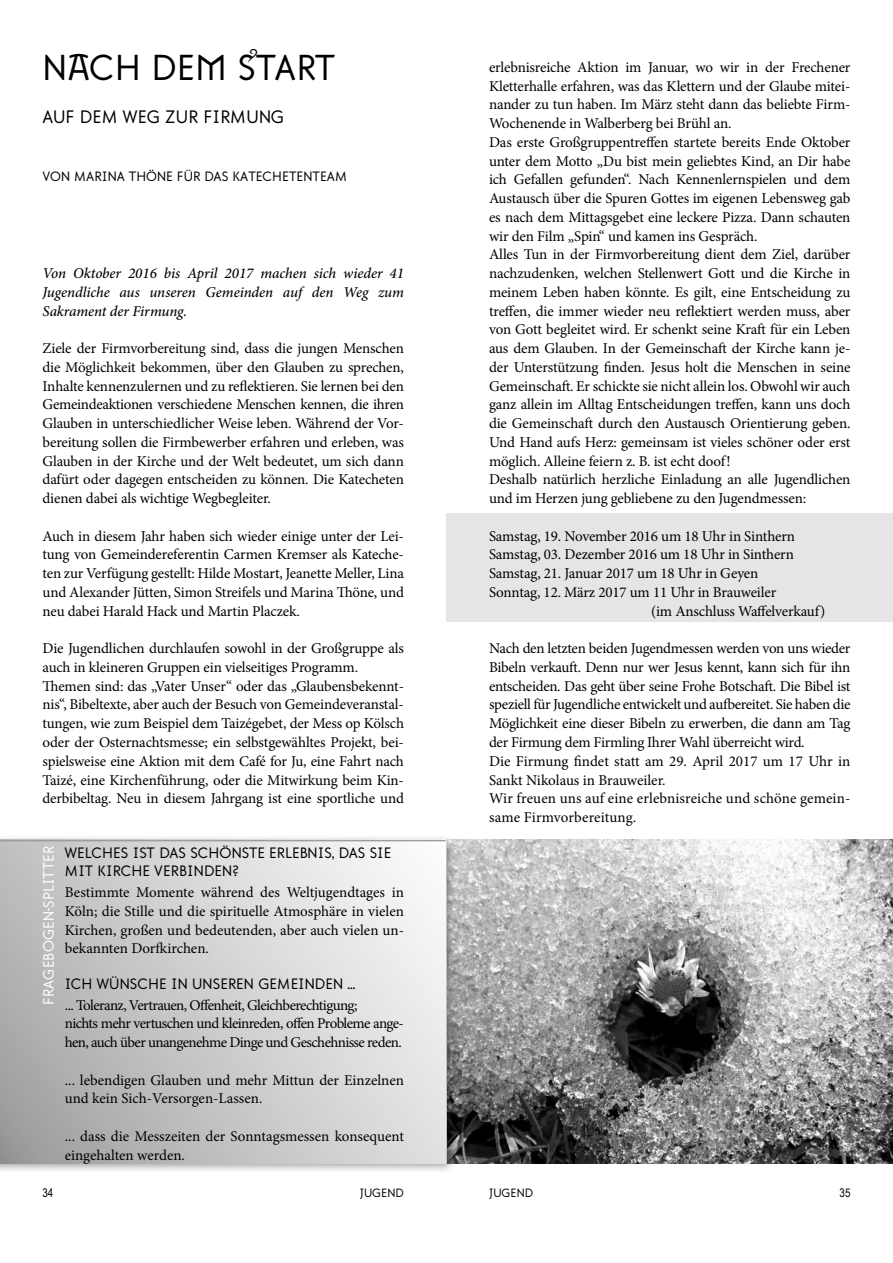
<style>
.page{position:relative;width:893px;height:1263px;background:#fff}
.page>*{position:absolute;margin:0;border:0;box-sizing:border-box;transform-origin:0 0}
.t1{font:36px "Gemeinschaft";letter-spacing:.005em;color:#000}
.t2{font:18px "Gemeinschaft";letter-spacing:.01em;color:#000}
.t3{font:15px/18.8px "Minion Pro";letter-spacing:-.01em;color:#000}
.t4{font:italic 500 15px/18.8px "Minion Pro";letter-spacing:-.005em;color:#000;text-align:justify}
.t5{font:15px/18.8px "Minion Pro";letter-spacing:-.045em;color:#000}
.t6{font:15px/20.2px "Minion Pro";letter-spacing:-.04em;color:#000}
.t7{font:15px/18px "Gemeinschaft";letter-spacing:.01em;color:#000}
.t8{font:15px "Gemeinschaft";letter-spacing:.01em;color:#fff}
.t9{font:13.5px "Gemeinschaft";letter-spacing:.01em;color:#000}
.t10{font:12px "Gemeinschaft";letter-spacing:.01em;color:#000}
.t11{font:12px "Arial Narrow";color:#000}
.s1{font-family:"Gemeinschaft Sonderzeichen"}
.s2{font-family:"Gemeinschaft"}
</style>
<div class="page">
<div style="left:446px;top:513px;width:447px;height:108px;background:#e5e5e5"></div>
<img style="left:457px;top:840px;width:436px;height:323px">
<div style="left:0;top:835px;width:457px;height:339px;background:#000;opacity:.75"></div>
<svg style="left:0;top:841px;width:446px;height:322px;background:#cecece"></svg>
<hr style="left:0;top:840px;width:446px;height:1px;background:#9d9d9c">
<p class="t1" style="left:43px;top:49px;width:294px">NACH DEM START</p>
<p class="t2" style="left:43px;top:108px;width:241px">AUF DEM WEG ZUR FIRM UNG</p>
<p class="t9" style="left:43px;top:169px;width:304px">VON MARINA THÖNE FÜR DAS KATECH ETENTEAM</p>
<p class="t4" style="left:43px;top:264px;width:363px">Von Oktober 2016 bis April 2017 machen sich wieder 41<br>Jugendliche aus unseren Gemeinden auf den Weg zum Sakrament der Firmung.</p>
<p class="t3" style="left:43px;top:339px;width:363px;text-align:justify">Ziele der Firmvorbereitung sind, dass die jungen Menschen die Möglichkeit bekommen, über den Glauben zu sprechen, Inhalte kennenzulernen und zu reflektieren. Sie lernen bei den Gemeindeaktionen verschiedene Menschen kennen, die ihren Glauben in unterschiedlicher Weise leben. Während der Vor&shy;bereitung sollen die Firmbewerber erfahren und erleben, was Glauben in der Kirche und der Welt bedeutet, um sich dann dafürt oder dagegen entscheiden zu können. Die Katecheten dienen dabei als wichtige Wegbegleiter.</p>
<p class="t3" style="left:43px;top:527px;width:363px;text-align:justify">Auch in diesem Jahr haben sich wieder einige unter der Lei&shy;tung von Gemeindereferentin Carmen Kremser als Kateche&shy;ten zur Verfügung gestellt: Hilde Mostart, Jeanette Meller, Lina und Alexander Jütten, Simon Streifels und Marina Thöne, und neu dabei Harald Hack und Martin Placzek.</p>
<p class="t3" style="left:43px;top:639px;width:363px">Die Jugendlichen durchlaufen sowohl in der Großgruppe als auch in kleineren Gruppen ein vielseitiges Programm.<br>Themen sind: das „Vater Unser“ oder das „Glaubensbekennt&shy;nis“, Bibeltexte, aber auch der Besuch von Gemeindeveranstal&shy;tungen, wie zum Beispiel dem Taizégebet, der Mess op Kölsch oder der Osternachtsmesse; ein selbstgewähltes Projekt, bei&shy;spielsweise eine Aktion mit dem Café for Ju, eine Fahrt nach Taizé, eine Kirchenführung, oder die Mitwirkung beim Kin&shy;derbibeltag. Neu in diesem Jahrgang ist eine sportliche und</p>
<p class="t8" style="left:41px;top:1005px;width:160px;rotate:-90deg">FRAGEBOGEN-SPLITTER</p>
<p class="t7" style="left:65px;top:843px;width:328px">WELCH ES IST DAS SCHÖNSTE ERLEBNIS, DAS SIE<br>M IT KIRCH E VERBINDEN<span class="s1">?</span></p>
<p class="t3" style="left:65px;top:883px;width:341px;text-align:justify">Bestimmte Momente während des Weltjugendtages in Köln; die Stille und die spirituelle Atmosphäre in vielen Kirchen, großen und bedeutenden, aber auch vielen un&shy;bekannten Dorfkirchen.</p>
<p class="t6" style="left:65px;top:974px;width:294px"><span class="s2">ICH WÜNSCH E IN UNSEREN GEM EINDEN ... </span>... Toleranz, Vertrauen, Offenheit, Gleichberechtigung;</p>
<p class="t5" style="left:65px;top:1014px;width:341px">nichts mehr vertuschen und kleinreden, offen Probleme ange&shy;hen, auch über unangenehme Dinge und Geschehnisse reden.</p>
<p class="t3" style="left:65px;top:1070px;width:341px">... lebendigen Glauben und mehr Mittun der Einzelnen und kein Sich-Versorgen-Lassen.</p>
<p class="t3" style="left:65px;top:1127px;width:341px">... dass die Messzeiten der Sonntagsmessen konsequent eingehalten werden.</p>
<p class="t3" style="left:489px;top:58px;width:363px">erlebnisreiche Aktion im Januar, wo wir in der Frechener Kletterhalle erfahren, was das Klettern und der Glaube mitei&shy;nander zu tun haben. Im März steht dann das beliebte Firm-Wochenende in Walberberg bei Brühl an.<br>Das erste Großgruppentreffen startete bereits Ende Oktober unter dem Motto „Du bist mein geliebtes Kind, an Dir habe ich Gefallen gefunden“. Nach Kennenlernspielen und dem Austausch über die Spuren Gottes im eigenen Lebensweg gab es nach dem Mittagsgebet eine leckere Pizza. Dann schauten wir den Film „Spin“ und kamen ins Gespräch.<br>Alles Tun in der Firmvorbereitung dient dem Ziel, darüber nachzudenken, welchen Stellenwert Gott und die Kirche in meinem Leben haben könnte. Es gilt, eine Entscheidung zu treffen, die immer wieder neu reflektiert werden muss, aber von Gott begleitet wird. Er schenkt seine Kraft für ein Leben aus dem Glauben. In der Gemeinschaft der Kirche kann je&shy;der Unterstützung finden. Jesus holt die Menschen in seine Gemeinschaft. Er schickte sie nicht allein los. Obwohl wir auch ganz allein im Alltag Entscheidungen treffen, kann uns doch die Gemeinschaft durch den Austausch Orientierung geben.<br>Und Hand aufs Herz: gemeinsam ist vieles schöner oder erst möglich. Alleine feiern z. B. ist echt doof!<br>Deshalb natürlich herzliche Einladung an alle Jugendlichen und im Herzen jung gebliebene zu den Jugendmessen:</p>
<p class="t3" style="left:489px;top:527px;width:308px">Samstag, 19. November 2016 um 18 Uhr in Sinthern</p>
<p class="t3" style="left:489px;top:545px;width:306px">Samstag, 03. Dezember 2016 um 18 Uhr in Sinthern</p>
<p class="t3" style="left:489px;top:564px;width:271px">Samstag, 21. Januar 2017 um 18 Uhr in Geyen</p>
<p class="t3" style="left:489px;top:583px;width:289px">Sonntag, 12. März 2017 um 11 Uhr in Brauweiler</p>
<p class="t3" style="left:651px;top:602px;width:176px">(im Anschluss Waffelverkauf)</p>
<p class="t3" style="left:489px;top:639px;width:363px">Nach den letzten beiden Jugendmessen werden von uns wieder Bibeln verkauft. Denn nur wer Jesus kennt, kann sich für ihn entscheiden. Das geht über seine Frohe Botschaft. Die Bibel ist speziell für Jugendliche entwickelt und aufbereitet. Sie haben die Möglichkeit eine dieser Bibeln zu erwerben, die dann am Tag der Firmung dem Firmling Ihrer Wahl überreicht wird.<br>Die Firmung findet statt am 29. April 2017 um 17 Uhr in Sankt Nikolaus in Brauweiler.<br>Wir freuen uns auf eine erlebnisreiche und schöne gemein&shy;same Firmvorbereitung.</p>
<p class="t11" style="left:43px;top:1184px;width:12px">34</p>
<p class="t11" style="left:839px;top:1184px;width:12px">35</p>
<p class="t10" style="left:360px;top:1187px;width:46px">JUGEND</p>
<p class="t10" style="left:489px;top:1187px;width:46px">JUGEND</p>
</div>
